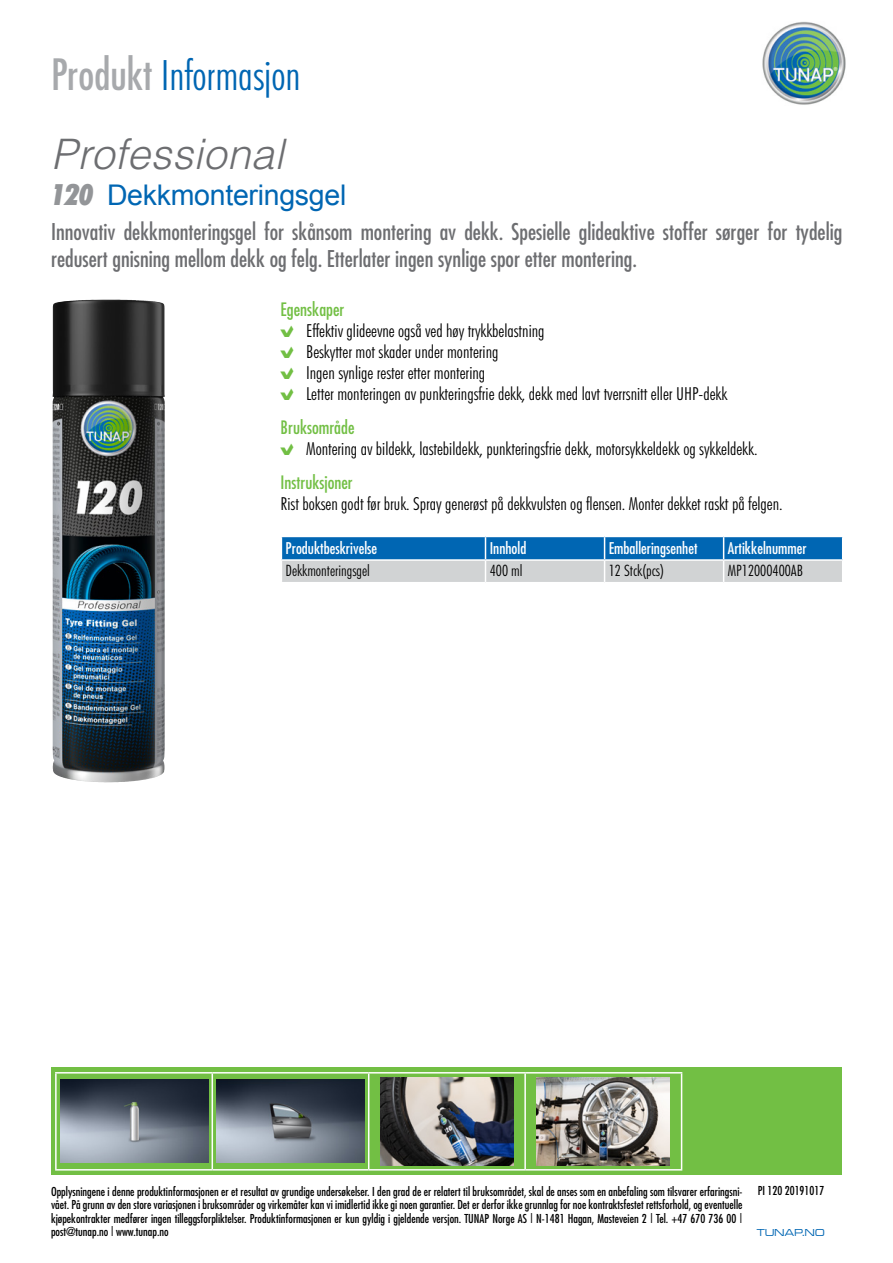
<style>
.page{position:relative;width:893px;height:1263px;background:#fff}
.page>*{position:absolute;margin:0;border:0;box-sizing:border-box;transform-origin:0 0}
.t1{font:300 condensed 42px "Futura BT";color:#0066b3}
.t2{font:italic 300 42px "Helvetica";letter-spacing:.01em;color:#6d6e71}
.t3{font:28.5px "Arial";letter-spacing:-.01em;color:#0066b3}
.t4{font:condensed 22.5px/27px "Futura";color:#6d6e71}
.t5{font:300 condensed 18px/21px "Futura BT";color:#000}
.t6{font:condensed 18px "Futura";color:#72bf44}
.t7{font:condensed 15.75px "Futura";color:#fff}
.t8{font:300 condensed 15.75px "Futura BT";color:#000}
.t9{font:condensed 12px/13.5px "Futura";color:#000;text-align:justify}
.t10{font:10.5px "Microgramma D Medi Exte";letter-spacing:.035em;color:#0066b3}
.s1{font-family:"Futura";font-weight:400;color:#a7a9ac}
.s2{font-family:"Futura BT";font-weight:900;font-style:italic;font-stretch:condensed;font-size:29.25px;color:#939598}
.s3{font-family:"Wuerth Num";font-weight:400;font-stretch:normal;color:#72bf44}
</style>
<div class="page">
<img style="left:762px;top:21px;width:84px;height:84px">
<div style="left:51px;top:1068px;width:790px;height:107px;background:#72bf44"></div>
<hr style="left:55px;top:1072px;width:157px;height:1px;background:#fff">
<hr style="left:55px;top:1073px;width:2px;height:96px;background:#fff">
<hr style="left:55px;top:1169px;width:157px;height:1px;background:#fff">
<hr style="left:212px;top:1072px;width:157px;height:1px;background:#fff">
<hr style="left:212px;top:1073px;width:1px;height:96px;background:#fff">
<hr style="left:212px;top:1169px;width:157px;height:1px;background:#fff">
<hr style="left:369px;top:1072px;width:156px;height:1px;background:#fff">
<hr style="left:368px;top:1073px;width:1px;height:96px;background:#fff">
<hr style="left:369px;top:1169px;width:156px;height:1px;background:#fff">
<hr style="left:525px;top:1072px;width:157px;height:1px;background:#fff">
<hr style="left:524px;top:1073px;width:2px;height:96px;background:#fff">
<hr style="left:681px;top:1073px;width:1px;height:96px;background:#fff">
<hr style="left:525px;top:1169px;width:157px;height:1px;background:#fff">
<img style="left:60px;top:1080px;width:148px;height:83px">
<img style="left:217px;top:1080px;width:147px;height:83px">
<img style="left:381px;top:1077px;width:132px;height:88px">
<img style="left:537px;top:1077px;width:133px;height:88px">
<img style="left:52px;top:300px;width:113px;height:482px">
<svg style="left:281px;top:536px;width:562px;height:46px;background:#71a2c7"></svg>
<h1 class="t1" style="left:51px;top:49px;width:251px"><span class="s1">Produkt</span> Informasjon</h1>
<h1 class="t2" style="left:51px;top:128px;width:234px">Professional</h1>
<h2 class="t3" style="left:51px;top:175px;width:297px"><span class="s2">120</span> Dekkmonteringsgel</h2>
<h3 class="t4" style="left:51px;top:218px;width:793px">Innovativ dekkmonteringsgel for skånsom montering av dekk. Spesielle glideaktive stoffer sørger for tydelig redusert gnisning mellom dekk og felg. Etterlater ingen synlige spor etter montering.</h3>
<h3 class="t6" style="left:281px;top:298px;width:65px">Egenskaper</h3>
<h3 class="t5" style="left:281px;top:320px;width:448px"><span class="s3">B</span> Effektiv glideevne også ved høy trykkbelastning<br><span class="s3">B</span> Beskytter mot skader under montering<br><span class="s3">B</span> Ingen synlige rester etter montering<br><span class="s3">B</span> Letter monteringen av punkteringsfrie dekk, dekk med lavt tverrsnitt eller UHP-dekk</h3>
<h3 class="t6" style="left:281px;top:416px;width:75px">Bruksområde</h3>
<h3 class="t5" style="left:281px;top:438px;width:478px"><span class="s3">B</span> Montering av bildekk, lastebildekk, punkteringsfrie dekk, motorsykkeldekk og sykkeldekk.</h3>
<h3 class="t6" style="left:281px;top:471px;width:74px">Instruksjoner</h3>
<h3 class="t5" style="left:281px;top:493px;width:503px">Rist boksen godt før bruk. Spray generøst på dekkvulsten og flensen. Monter dekket raskt på felgen.</h3>
<h3 class="t7" style="left:286px;top:538px;width:93px">Produktbeskrivelse</h3>
<h3 class="t7" style="left:490px;top:538px;width:38px">Innhold</h3>
<h3 class="t7" style="left:609px;top:538px;width:90px">Emballeringsenhet</h3>
<h3 class="t7" style="left:728px;top:538px;width:80px">Artikkelnummer</h3>
<h3 class="t8" style="left:286px;top:561px;width:86px">Dekkmonteringsgel</h3>
<h3 class="t8" style="left:490px;top:561px;width:34px">400 ml</h3>
<h3 class="t8" style="left:609px;top:561px;width:57px">12 Stck(pcs)</h3>
<h3 class="t8" style="left:728px;top:561px;width:77px">MP12000400AB</h3>
<p class="t9" style="left:51px;top:1184px;width:693px">Opplysningene i denne produktinformasjonen er et resultat av grundige undersøkelser. I den grad de er relatert til bruksområdet, skal de anses som en anbefaling som tilsvarer erfaringsni&shy;vået. På grunn av den store variasjonen i bruksområder og virkemåter kan vi imidlertid ikke gi noen garantier. Det er derfor ikke grunnlag for noe kontraktsfestet rettsforhold, og eventuelle kjøpekontrakter medfører ingen tilleggsforpliktelser. Produktinformasjonen er kun gyldig i gjeldende versjon. TUNAP Norge AS | N-1481 Hagan, Masteveien 2 | Tel. +47 670 736 00 | post@tunap.no | www.tunap.no</p>
<p class="t9" style="left:758px;top:1183px;width:68px">PI 120 20191017</p>
<p class="t10" style="left:757px;top:1226px;width:69px">TUNAP.NO</p>
</div>
